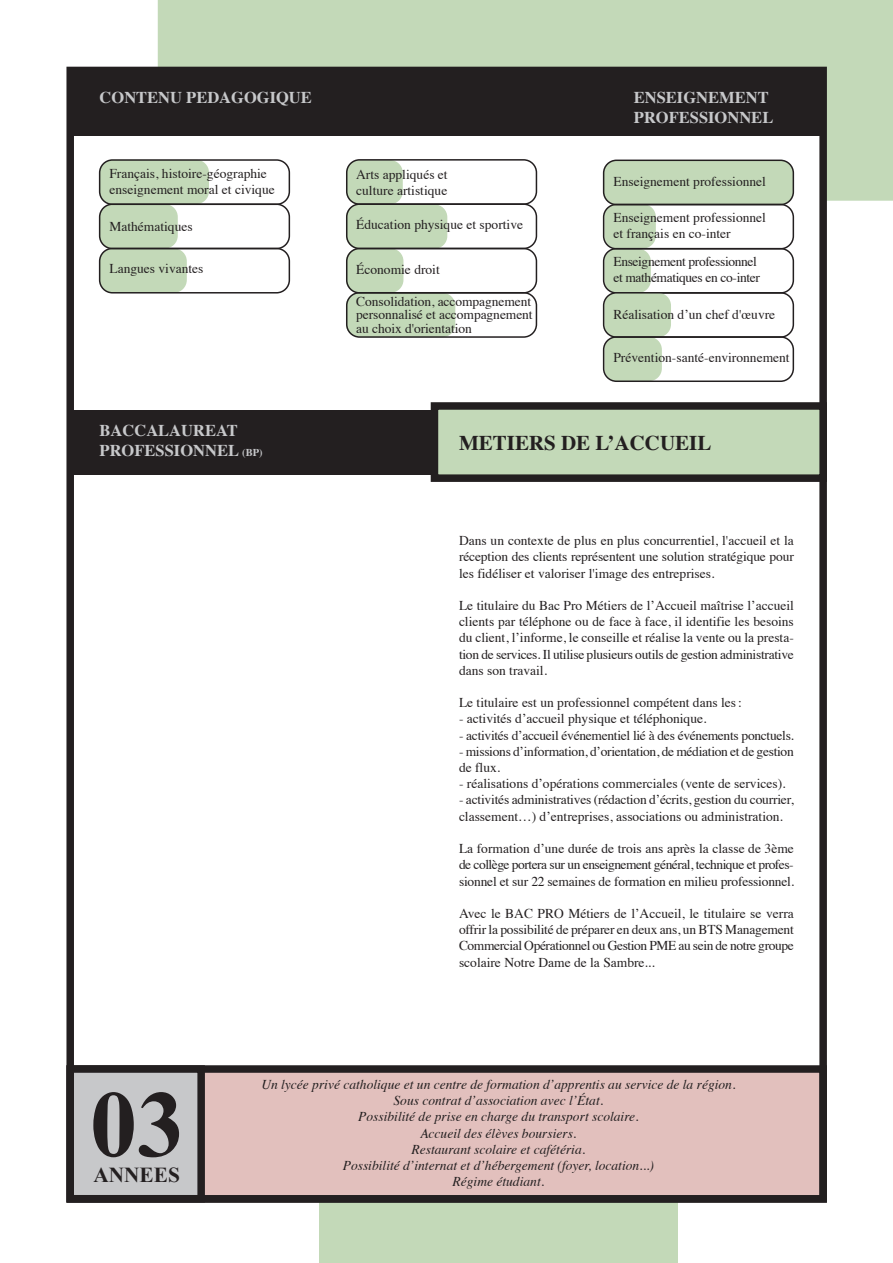
<style>
.page{position:relative;width:893px;height:1263px;background:#fff}
.page>*{position:absolute;margin:0;border:0;box-sizing:border-box;transform-origin:0 0}
.t1{font:700 94.65px "Times New Roman";color:#231f20}
.t2{font:700 21.3px "Times New Roman";color:#231f20}
.t3{font:700 21px "Times";color:#231f20}
.t4{font:700 16.5px/19.8px "Times";color:#c7c8ca}
.t5{font:13.5px/16.2px "Times";color:#231f20;text-align:justify}
.t6{font:italic 13.5px/16.2px "Times";color:#231f20;text-align:center}
.t7{font:13.5px/16.2px "Times";letter-spacing:-.02em;color:#231f20}
.t8{font:13.5px/16.2px "Times";letter-spacing:-.025em;color:#231f20}
.s1{font-size:10.5px}
</style>
<div class="page">
<svg style="left:158px;top:0;width:735px;height:201px;fill:#c3d9b8"></svg>
<div style="left:201px;top:1069px;width:622px;height:130px;background:#e2c0bd"></div>
<div style="left:319px;top:1195px;width:358px;height:68px;background:#c3d9b8"></div>
<div style="left:66px;top:1065px;width:761px;height:137px;border:8px solid #231f20"></div>
<div style="left:66px;top:1065px;width:139px;height:137px;background:#c7c8ca;border:8px solid #231f20"></div>
<div style="left:71px;top:410px;width:753px;height:64px;background:#231f20"></div>
<div style="left:66px;top:67px;width:761px;height:1135px;border:8px solid #231f20"></div>
<div style="left:431px;top:402px;width:396px;height:80px;background:#c3d9b8;border:8px solid #231f20"></div>
<div style="left:346px;top:293px;width:109px;height:44px;background:#c3d9b8;border-radius:13px"></div>
<div style="left:346px;top:204px;width:101px;height:45px;background:#c3d9b8;border-radius:13px"></div>
<div style="left:346px;top:160px;width:57px;height:44px;background:#c3d9b8;border-radius:13px"></div>
<div style="left:100px;top:248px;width:87px;height:45px;background:#c3d9b8;border-radius:13px"></div>
<div style="left:346px;top:248px;width:57px;height:45px;background:#c3d9b8;border-radius:13px"></div>
<div style="left:100px;top:204px;width:78px;height:44px;background:#c3d9b8;border-radius:13px"></div>
<div style="left:100px;top:160px;width:109px;height:44px;background:#c3d9b8;border-radius:13px"></div>
<div style="left:604px;top:204px;width:52px;height:44px;background:#c3d9b8;border-radius:13px"></div>
<div style="left:604px;top:249px;width:47px;height:44px;background:#c3d9b8;border-radius:13px"></div>
<div style="left:604px;top:160px;width:189px;height:45px;background:#c3d9b8;border-radius:13px"></div>
<div style="left:71px;top:71px;width:753px;height:65px;background:#231f20"></div>
<div style="left:99px;top:159px;width:191px;height:46px;border:2px solid #231f20;border-radius:13px"></div>
<div style="left:346px;top:203px;width:191px;height:46px;border:2px solid #231f20;border-radius:13px"></div>
<div style="left:346px;top:159px;width:191px;height:46px;border:2px solid #231f20;border-radius:13px"></div>
<div style="left:99px;top:248px;width:191px;height:45px;border:2px solid #231f20;border-radius:13px"></div>
<div style="left:99px;top:203px;width:191px;height:46px;border:2px solid #231f20;border-radius:13px"></div>
<div style="left:603px;top:248px;width:191px;height:46px;border:2px solid #231f20;border-radius:13px"></div>
<div style="left:603px;top:204px;width:191px;height:45px;border:2px solid #231f20;border-radius:13px"></div>
<div style="left:603px;top:160px;width:191px;height:45px;border:2px solid #231f20;border-radius:13px"></div>
<div style="left:346px;top:292px;width:191px;height:46px;border:2px solid #231f20;border-radius:13px"></div>
<div style="left:604px;top:337px;width:58px;height:44px;background:#c3d9b8;border-radius:13px"></div>
<div style="left:604px;top:293px;width:67px;height:44px;background:#c3d9b8;border-radius:13px"></div>
<div style="left:603px;top:336px;width:191px;height:46px;border:2px solid #231f20;border-radius:13px"></div>
<div style="left:603px;top:292px;width:191px;height:46px;border:2px solid #231f20;border-radius:13px"></div>
<div style="left:346px;top:248px;width:191px;height:46px;border:2px solid #231f20;border-radius:13px"></div>
<p class="t4" style="left:100px;top:86px;width:214px">CONTENU PEDAGOGIQUE</p>
<p class="t5" style="left:109px;top:164px;width:167px">Français, histoire-géographie enseignement moral et civique</p>
<p class="t5" style="left:109px;top:217px;width:85px">Mathématiques</p>
<p class="t5" style="left:109px;top:259px;width:96px">Langues vivantes</p>
<p class="t5" style="left:356px;top:165px;width:93px">Arts appliqués et culture artistique</p>
<p class="t5" style="left:356px;top:215px;width:168px">Éducation physique et sportive</p>
<p class="t5" style="left:356px;top:260px;width:85px">Économie droit</p>
<p class="t5" style="left:356px;top:293px;width:178px;line-height:13.5px">Consolidation, accompagnement personnalisé et accompagnement au choix d'orientation</p>
<p class="t4" style="left:634px;top:86px;width:141px">ENSEIGNEMENT<br>PROFESSIONNEL</p>
<p class="t5" style="left:613px;top:172px;width:154px">Enseignement professionnel</p>
<p class="t5" style="left:613px;top:208px;width:154px">Enseignement professionnel et français en co-inter</p>
<p class="t8" style="left:613px;top:252px;width:148px">Enseignement professionnel et mathématiques en co-inter</p>
<p class="t5" style="left:613px;top:305px;width:163px">Réalisation d’un chef d'œuvre</p>
<p class="t5" style="left:613px;top:348px;width:178px">Prévention-santé-environnement</p>
<p class="t4" style="left:100px;top:419px;width:164px">BACCALAUREAT<br>PROFESSIONNEL <span class="s1">(BP)</span></p>
<h3 class="t3" style="left:459px;top:422px;width:254px">METIERS DE L’ACCUEIL</h3>
<h1 class="t1" style="left:90px;top:1059px;width:96px">03</h1>
<h2 class="t2" style="left:93px;top:1160px;width:88px">ANNEES</h2>
<p class="t5" style="left:459px;top:531px;width:336px">Dans un contexte de plus en plus concurrentiel, l'accueil et la réception des clients représentent une solution stratégique pour les fidéliser et valoriser l'image des entreprises.</p>
<p class="t5" style="left:459px;top:596px;width:336px">Le titulaire du Bac Pro Métiers de l’Accueil maîtrise l’accueil clients par téléphone ou de face à face, il identifie les besoins du client, l’informe, le conseille et réalise la vente ou la presta&shy;tion de services. Il utilise plusieurs outils de gestion administrative dans son travail.</p>
<p class="t5" style="left:459px;top:693px;width:284px">Le titulaire est un professionnel compétent dans les:</p>
<p class="t5" style="left:459px;top:710px;width:249px">- activités d’accueil physique et téléphonique.</p>
<p class="t7" style="left:459px;top:726px;width:336px">- activités d’accueil événementiel lié à des événements ponctuels.</p>
<p class="t7" style="left:459px;top:742px;width:336px">- missions d’information, d’orientation, de médiation et de gestion de flux.</p>
<p class="t5" style="left:459px;top:774px;width:328px">- réalisations d’opérations commerciales (vente de services).</p>
<p class="t5" style="left:459px;top:791px;width:336px">- activités administratives (rédaction d’écrits, gestion du courrier, classement…) d’entreprises, associations ou administration.</p>
<p class="t5" style="left:459px;top:839px;width:337px">La formation d’une durée de trois ans après la classe de 3ème de collège portera sur un enseignement général, technique et profes&shy;sionnel et sur 22 semaines de formation en milieu professionnel.</p>
<p class="t5" style="left:459px;top:904px;width:336px">Avec le BAC PRO Métiers de l’Accueil, le titulaire se verra offrir la possibilité de préparer en deux ans, un BTS Management Commercial Opérationnel ou Gestion PME au sein de notre groupe scolaire Notre Dame de la Sambre...</p>
<p class="t6" style="left:261px;top:1075px;width:476px">Un lycée privé catholique et un centre de formation d’apprentis au service de la région.<br>Sous contrat d’association avec l’État.<br>Possibilité de prise en charge du transport scolaire.<br>Accueil des élèves boursiers.<br>Restaurant scolaire et cafétéria.<br>Possibilité d’internat et d’hébergement (foyer, location...)<br>Régime étudiant.</p>
</div>
